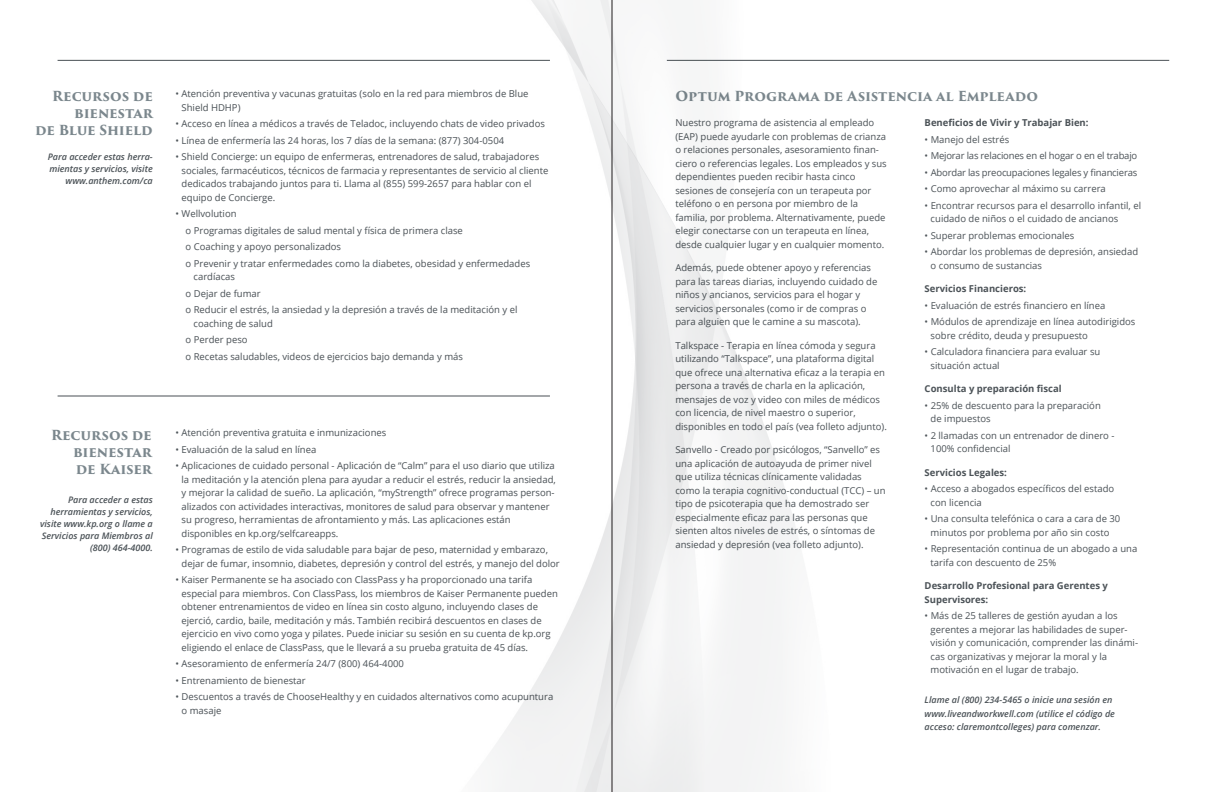
<style>
.page{position:relative;width:1224px;height:792px;background:#fff}
.page>*{position:absolute;margin:0;border:0;box-sizing:border-box;transform-origin:0 0}
.t1{font:700 13.5px/17px "Trajan Pro 3";letter-spacing:-.005em;color:#7b878d;text-align:right}
.t2{font:9.5px/13.5px "Open Sans";color:#4b5257}
.t3{font:700 9.5px/13.5px "Open Sans";color:#4b5257}
.t4{font:9.5px "Open Sans";letter-spacing:-.02em;color:#4b5257}
.t5{font:italic 600 9px/12px "Open Sans";color:#4b5257;text-align:right}
</style>
<div class="page">
<hr style="left:667px;top:60px;width:502px;height:1px;background:#4b5257">
<img style="left:57px;top:0;width:776px;height:792px">
<h1 class="t1" style="left:35px;top:88px;width:119px">Recursos de bienestar<br>de Blue Shield</h1>
<p class="t2" style="left:182px;top:87px;width:349px;text-indent:-6px">• Atención preventiva y vacunas gratuitas (solo en la red para miembros de Blue<br>Shield HDHP)</p>
<p class="t2" style="left:176px;top:117px;width:371px">• Acceso en línea a médicos a través de Teladoc, incluyendo chats de video privados</p>
<p class="t2" style="left:176px;top:133px;width:330px">• Línea de enfermería las 24 horas, los 7 días de la semana: (877) 304-0504</p>
<p class="t2" style="left:182px;top:150px;width:368px;text-indent:-6px">• Shield Concierge: un equipo de enfermeras, entrenadores de salud, trabajadores sociales, farmacéuticos, técnicos de farmacia y representantes de servicio al cliente dedicados trabajando juntos para ti. Llama al (855) 599-2657 para hablar con el equipo de Concierge.</p>
<p class="t2" style="left:186px;top:205px;width:346px;line-height:16.5px;text-indent:-10px">• Wellvolution<br>o Programas digitales de salud mental y física de primera clase<br>o Coaching y apoyo personalizados<br>o Prevenir y tratar enfermedades como la diabetes, obesidad y enfermedades</p>
<p class="t2" style="left:186px;top:268px;width:333px;line-height:16.5px;text-indent:8px">cardíacas<br>o Dejar de fumar<br>o Reducir el estrés, la ansiedad y la depresión a través de la meditación y el</p>
<p class="t2" style="left:186px;top:315px;width:279px;line-height:16.5px;text-indent:8px">coaching de salud<br>o Perder peso<br>o Recetas saludables, videos de ejercicios bajo demanda y más</p>
<p class="t5" style="left:48px;top:151px;width:107px">Para acceder estas herra&shy;mientas y servicios, visite www.anthem.com/ca</p>
<h1 class="t1" style="left:73px;top:427px;width:80px;text-align:justify;text-indent:-22px">Recursos de bienestar de Kaiser</h1>
<p class="t2" style="left:176px;top:426px;width:212px">• Atención preventiva gratuita e inmunizaciones</p>
<p class="t2" style="left:176px;top:442px;width:142px">• Evaluación de la salud en línea</p>
<p class="t2" style="left:182px;top:459px;width:376px;text-indent:-6px">• Aplicaciones de cuidado personal - Aplicación de “Calm” para el uso diario que utiliza la meditación y la atención plena para ayudar a reducir el estrés, reducir la ansiedad, y mejorar la calidad de sueño. La aplicación, “myStrength” ofrece programas person&shy;alizados con actividades interactivas, monitores de salud para observar y mantener su progreso, herramientas de afrontamiento y más. Las aplicaciones están disponibles en kp.org/selfcareapps.</p>
<p class="t2" style="left:182px;top:543px;width:380px;text-indent:-6px">• Programas de estilo de vida saludable para bajar de peso, maternidad y embarazo, dejar de fumar, insomnio, diabetes, depresión y control del estrés, y manejo del dolor</p>
<p class="t2" style="left:182px;top:573px;width:378px;text-indent:-6px">• Kaiser Permanente se ha asociado con ClassPass y ha proporcionado una tarifa especial para miembros. Con ClassPass, los miembros de Kaiser Permanente pueden obtener entrenamientos de video en línea sin costo alguno, incluyendo clases de ejerció, cardio, baile, meditación y más. También recibirá descuentos en clases de ejercicio en vivo como yoga y pilates. Puede iniciar su sesión en su cuenta de kp.org eligiendo el enlace de ClassPass, que le llevará a su prueba gratuita de 45 días.</p>
<p class="t2" style="left:176px;top:657px;width:230px">• Asesoramiento de enfermería 24/7 (800) 464-4000</p>
<p class="t2" style="left:176px;top:673px;width:132px">• Entrenamiento de bienestar</p>
<p class="t2" style="left:182px;top:690px;width:373px;text-indent:-6px">• Descuentos a través de ChooseHealthy y en cuidados alternativos como acupuntura o masaje</p>
<p class="t5" style="left:40px;top:493px;width:114px">Para acceder a estas herramientas y servicios, visite www.kp.org o llame a<br>Servicios para Miembros al (800) 464-4000.</p>
<h1 class="t1" style="left:675px;top:88px;width:364px">Optum Programa de Asistencia al Empleado</h1>
<p class="t2" style="left:675px;top:116px;width:213px">Nuestro programa de asistencia al empleado (EAP) puede ayudarle con problemas de crianza o relaciones personales, asesoramiento finan&shy;ciero o referencias legales. Los empleados y sus dependientes pueden recibir hasta cinco sesiones de consejería con un terapeuta por teléfono o en persona por miembro de la familia, por problema. Alternativamente, puede elegir conectarse con un terapeuta en línea, desde cualquier lugar y en cualquier momento.</p>
<p class="t2" style="left:675px;top:261px;width:203px">Además, puede obtener apoyo y referencias para las tareas diarias, incluyendo cuidado de niños y ancianos, servicios para el hogar y servicios personales (como ir de compras o para alguien que le camine a su mascota).</p>
<p class="t2" style="left:675px;top:339px;width:213px">Talkspace - Terapia en línea cómoda y segura utilizando “Talkspace”, una plataforma digital que ofrece una alternativa eficaz a la terapia en persona a través de charla en la aplicación, mensajes de voz y video con miles de médicos con licencia, de nivel maestro o superior, disponibles en todo el país (vea folleto adjunto).</p>
<p class="t2" style="left:675px;top:443px;width:212px">Sanvello - Creado por psicólogos, “Sanvello” es una aplicación de autoayuda de primer nivel que utiliza técnicas clínicamente validadas como la terapia cognitivo-conductual (TCC) – un tipo de psicoterapia que ha demostrado ser especialmente eficaz para las personas que sienten altos niveles de estrés, o síntomas de ansiedad y depresión (vea folleto adjunto).</p>
<p class="t3" style="left:925px;top:116px;width:165px">Beneficios de Vivir y Trabajar Bien:</p>
<p class="t2" style="left:925px;top:133px;width:86px">• Manejo del estrés</p>
<p class="t4" style="left:925px;top:150px;width:214px">• Mejorar las relaciones en el hogar o en el trabajo</p>
<p class="t4" style="left:925px;top:166px;width:214px">• Abordar las preocupaciones legales y financieras</p>
<p class="t2" style="left:925px;top:182px;width:183px">• Como aprovechar al máximo su carrera</p>
<p class="t2" style="left:931px;top:199px;width:212px;text-indent:-6px">• Encontrar recursos para el desarrollo infantil, el cuidado de niños o el cuidado de ancianos</p>
<p class="t2" style="left:925px;top:229px;width:151px">• Superar problemas emocionales</p>
<p class="t2" style="left:931px;top:245px;width:209px;text-indent:-6px">• Abordar los problemas de depresión, ansiedad o consumo de sustancias</p>
<p class="t3" style="left:925px;top:282px;width:103px">Servicios Financieros:</p>
<p class="t2" style="left:925px;top:299px;width:182px">• Evaluación de estrés financiero en línea</p>
<p class="t2" style="left:931px;top:315px;width:206px;text-indent:-6px">• Módulos de aprendizaje en línea autodirigidos sobre crédito, deuda y presupuesto</p>
<p class="t2" style="left:931px;top:345px;width:171px;text-indent:-6px">• Calculadora financiera para evaluar su situación actual</p>
<p class="t3" style="left:925px;top:382px;width:139px">Consulta y preparación fiscal</p>
<p class="t2" style="left:931px;top:399px;width:172px;text-indent:-6px">• 25% de descuento para la preparación de impuestos</p>
<p class="t2" style="left:931px;top:429px;width:185px;text-indent:-6px">• 2 llamadas con un entrenador de dinero -<br>100% confidencial</p>
<p class="t3" style="left:925px;top:466px;width:84px">Servicios Legales:</p>
<p class="t2" style="left:931px;top:482px;width:185px;text-indent:-6px">• Acceso a abogados específicos del estado con licencia</p>
<p class="t2" style="left:925px;top:512px;width:197px;text-align:center">• Una consulta telefónica o cara a cara de 30 minutos por problema por año sin costo</p>
<p class="t2" style="left:931px;top:542px;width:208px;text-indent:-6px">• Representación continua de un abogado a una tarifa con descuento de 25%</p>
<p class="t3" style="left:925px;top:579px;width:185px">Desarrollo Profesional para Gerentes y<br>Supervisores:</p>
<p class="t2" style="left:931px;top:609px;width:209px;text-indent:-6px">• Más de 25 talleres de gestión ayudan a los gerentes a mejorar las habilidades de super&shy;visión y comunicación, comprender las dinámi&shy;cas organizativas y mejorar la moral y la motivación en el lugar de trabajo.</p>
<p class="t5" style="left:925px;top:693px;width:192px;line-height:13.5px;text-align:left">Llame al (800) 234-5465 o inicie una sesión en www.liveandworkwell.com (utilice el código de acceso: claremontcolleges) para comenzar.</p>
</div>
